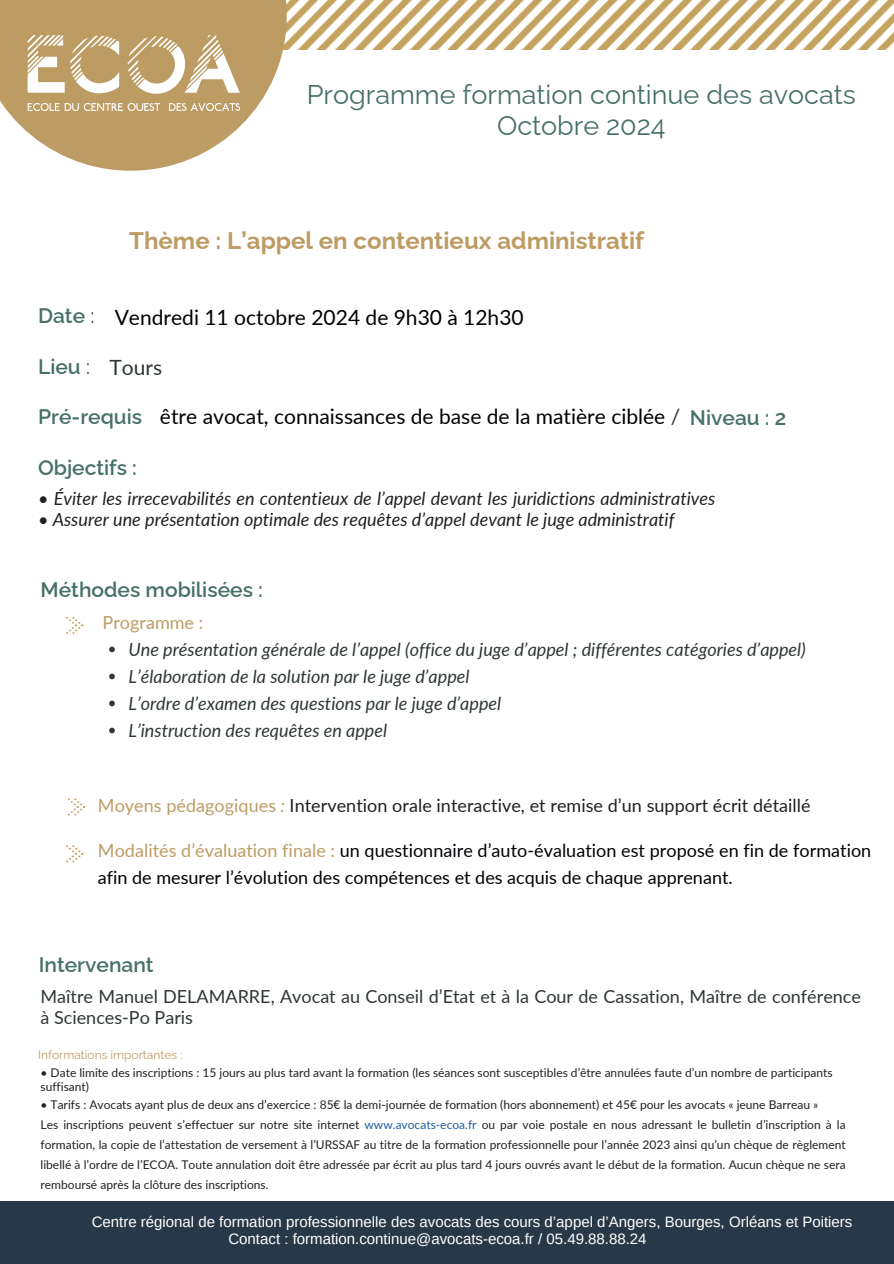
<style>
.page{position:relative;width:894px;height:1264px;background:#fff}
.page>*{position:absolute;margin:0;border:0;box-sizing:border-box;transform-origin:0 0}
.t1{font:27px/31.5px "Raleway";color:#467068;text-align:center}
.t2{font:700 24px "Raleway";color:#bd9c64}
.t3{font:21px "Lato";color:#000205}
.t4{font:600 21px "Raleway";color:#467068}
.t5{font:21px "Lato";color:#2e3735}
.t6{font:italic 18px "Lato";color:#2e3636}
.t7{font:italic 18px "Lato";color:#231f20}
.t8{font:18px/27px "Lato";color:#000205}
.t9{font:18px/21.3px "Lato";color:#2e3735}
.t10{font:18px "Lato";color:#231f20}
.t11{font:18px "Lato";color:#bd9c64}
.t12{font:15px/16.8px "Arimo";color:#fff}
.t13{font:12px/20px "Lato";color:#231f20;text-align:justify}
.t14{font:12px "Raleway";color:#bd9c64}
.s1{font-weight:400;color:#2e3735}
.s2{color:#2e3735}
.s3{color:#bd9c64}
.s4{font-style:italic;color:#bd9c64}
.s5{color:#1f5e9e}
</style>
<div class="page">
<img style="left:287px;top:0;width:606px;height:50px">
<svg style="left:66px;top:617px;width:17px;height:17px"></svg>
<svg style="left:66px;top:845px;width:17px;height:17px"></svg>
<svg style="left:0;top:0;width:287px;height:171px;fill:#bd9c64"></svg>
<svg style="left:28px;top:103px;width:132px;height:8px"></svg>
<svg style="left:169px;top:103px;width:71px;height:8px"></svg>
<svg style="left:128px;top:35px;width:112px;height:59px"></svg>
<svg style="left:28px;top:35px;width:91px;height:58px"></svg>
<div style="left:0;top:1200px;width:893px;height:63px;background:#273948"></div>
<svg style="left:109px;top:646px;width:6px;height:6px"></svg>
<svg style="left:109px;top:673px;width:6px;height:6px"></svg>
<svg style="left:109px;top:700px;width:6px;height:6px"></svg>
<svg style="left:109px;top:727px;width:6px;height:6px"></svg>
<svg style="left:68px;top:798px;width:17px;height:17px"></svg>
<p class="t1" style="left:307px;top:79px;width:550px">Programme formation continue des avocats<br>Octobre 2024</p>
<h3 class="t2" style="left:129px;top:227px;width:516px">Thème : L’appel en contentieux administratif</h3>
<h1 class="t4" style="left:38px;top:303px;width:58px">Date <span class="s1">:</span></h1>
<h1 class="t4" style="left:38px;top:354px;width:53px">Lieu <span class="s1">:</span></h1>
<h1 class="t4" style="left:38px;top:404px;width:105px">Pré-requis</h1>
<h1 class="t4" style="left:38px;top:455px;width:100px">Objectifs :</h1>
<h5 class="t3" style="left:115px;top:304px;width:410px">Vendredi 11 octobre 2024 de 9h30 à 12h30</h5>
<h5 class="t5" style="left:109px;top:354px;width:54px">Tours</h5>
<h5 class="t3" style="left:160px;top:403px;width:521px">être avocat, connaissances de base de la matière ciblée <span class="s2">/</span></h5>
<h3 class="t4" style="left:689px;top:405px;width:98px">Niveau : 2</h3>
<h5 class="t7" style="left:38px;top:487px;width:678px">• Éviter les irrecevabilités en contentieux de l’appel devant les juridictions administratives</h5>
<h5 class="t7" style="left:38px;top:508px;width:637px">• Assurer une présentation optimale des requêtes d’appel devant le juge administratif</h5>
<h4 class="t4" style="left:41px;top:577px;width:224px">Méthodes mobilisées :</h4>
<p class="t11" style="left:102px;top:611px;width:102px">Programme :</p>
<p class="t6" style="left:128px;top:638px;width:678px">Une présentation générale de l’appel (office du juge d’appel ; différentes catégories d’appel)</p>
<p class="t6" style="left:128px;top:665px;width:342px">L’élaboration de la solution par le juge d’appel</p>
<h5 class="t6" style="left:128px;top:692px;width:374px">L’ordre d’examen des questions par le juge d’appel</h5>
<h3 class="t6" style="left:128px;top:719px;width:260px">L’instruction des requêtes en appel</h3>
<h5 class="t10" style="left:98px;top:794px;width:714px"><span class="s3">Moyens pédagogiques</span> <span class="s4">:</span> Intervention orale interactive, et remise d’un support écrit détaillé</h5>
<h5 class="t8" style="left:98px;top:836px;width:774px"><span class="s3">Modalités d’évaluation finale :</span> un questionnaire d’auto-évaluation est proposé en fin de formation afin de mesurer l’évolution des compétences et des acquis de chaque apprenant.</h5>
<h4 class="t4" style="left:39px;top:951px;width:116px">Intervenant</h4>
<p class="t9" style="left:41px;top:985px;width:821px">Maître Manuel DELAMARRE, Avocat au Conseil d’Etat et à la Cour de Cassation, Maître de conférence à Sciences-Po Paris</p>
<p class="t14" style="left:38px;top:1048px;width:146px">Informations importantes :</p>
<p class="t13" style="left:41px;top:1062px;width:793px">• Date limite des inscriptions : 15 jours au plus tard avant la formation (les séances sont susceptibles d’être annulées faute d’un nombre de participants</p>
<p class="t13" style="left:41px;top:1076px;width:50px">suffisant)</p>
<p class="t13" style="left:41px;top:1094px;width:779px">• Tarifs : Avocats ayant plus de deux ans d’exercice : 85€ la demi-journée de formation (hors abonnement) et 45€ pour les avocats « jeune Barreau »</p>
<p class="t13" style="left:41px;top:1114px;width:806px">Les inscriptions peuvent s’effectuer sur notre site internet <span class="s5">www.avocats-ecoa.fr</span> ou par voie postale en nous adressant le bulletin d’inscription à la formation, la copie de l’attestation de versement à l’URSSAF au titre de la formation professionnelle pour l’année 2023 ainsi qu’un chèque de règlement libellé à l’ordre de l’ECOA. Toute annulation doit être adressée par écrit au plus tard 4 jours ouvrés avant le début de la formation. Aucun chèque ne sera remboursé après la clôture des inscriptions.</p>
<h6 class="t12" style="left:228px;top:1213px;width:625px;text-indent:-137px">Centre régional de formation professionnelle des avocats des cours d’appel d’Angers, Bourges, Orléans et Poitiers<br>Contact : formation.continue@avocats-ecoa.fr / 05.49.88.88.24</h6>
</div>
